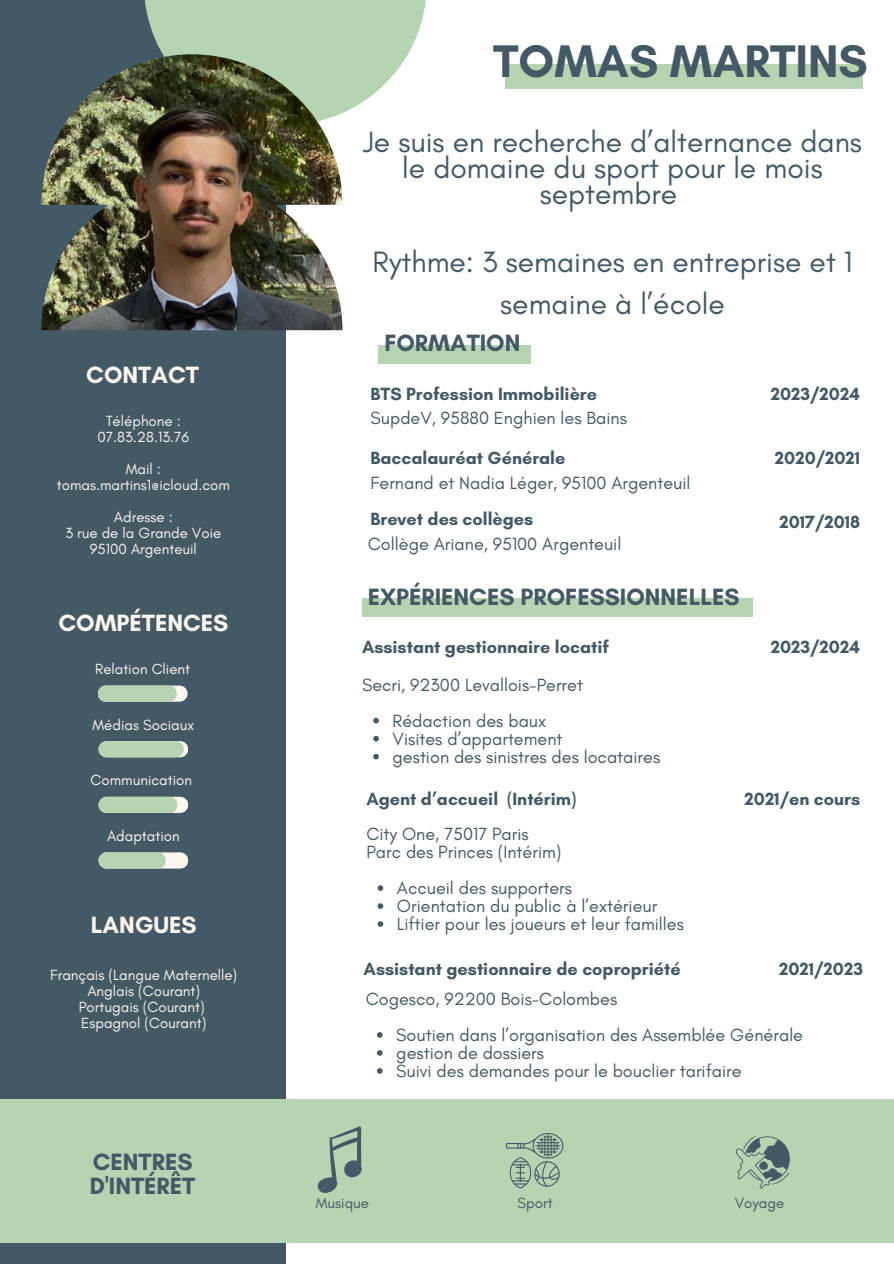
<style>
.page{position:relative;width:894px;height:1264px;background:#fff}
.page>*{position:absolute;margin:0;border:0;box-sizing:border-box;transform-origin:0 0}
.t1{font:700 46.5px "Glacial Indifference";color:#435966}
.t2{font:30px/25.8px "Glacial Indifference";color:#435966;text-align:center}
.t3{font:700 24px/24.8px "Glacial Indifference";color:#435966}
.t4{font:700 24px "Glacial Indifference";color:#fdf7f0}
.t5{font:18px/18px "Glacial Indifference";color:#435966}
.t6{font:700 18px "Glacial Indifference";color:#435966}
.t7{font:15px/15.8px "Glacial Indifference";color:#fdf7f0;text-align:center}
.t8{font:15px "Glacial Indifference";color:#435966}
</style>
<div class="page">
<div style="left:0;top:0;width:285px;height:1263px;background:#435966"></div>
<svg style="left:144px;top:0;width:282px;height:113px"></svg>
<img style="left:41px;top:54px;width:301px;height:276px">
<div style="left:0;top:1099px;width:893px;height:144px;background:#b5d4b1"></div>
<div style="left:98px;top:685px;width:89px;height:16px;background:#fdf7f0;border-radius:8px"></div>
<div style="left:98px;top:685px;width:79px;height:16px;background:#b5d4b1;border-radius:8px"></div>
<div style="left:98px;top:741px;width:90px;height:16px;background:#fdf7f0;border-radius:8px"></div>
<div style="left:98px;top:741px;width:86px;height:16px;background:#b5d4b1;border-radius:8px"></div>
<div style="left:98px;top:796px;width:90px;height:17px;background:#fdf7f0;border-radius:8px"></div>
<div style="left:98px;top:796px;width:79px;height:17px;background:#b5d4b1;border-radius:8px"></div>
<div style="left:98px;top:852px;width:90px;height:16px;background:#fdf7f0;border-radius:8px"></div>
<div style="left:98px;top:852px;width:68px;height:16px;background:#b5d4b1;border-radius:8px"></div>
<div style="left:378px;top:345px;width:152px;height:19px;background:#b5d4b1"></div>
<div style="left:362px;top:598px;width:390px;height:18px;background:#b5d4b1"></div>
<svg style="left:377px;top:1032px;width:5px;height:5px"></svg>
<svg style="left:377px;top:1050px;width:5px;height:5px"></svg>
<svg style="left:377px;top:1068px;width:5px;height:5px"></svg>
<svg style="left:377px;top:885px;width:6px;height:5px"></svg>
<svg style="left:377px;top:903px;width:6px;height:5px"></svg>
<svg style="left:377px;top:921px;width:6px;height:5px"></svg>
<svg style="left:373px;top:717px;width:6px;height:6px"></svg>
<svg style="left:373px;top:735px;width:6px;height:6px"></svg>
<svg style="left:373px;top:753px;width:6px;height:6px"></svg>
<svg style="left:736px;top:1136px;width:53px;height:52px"></svg>
<svg style="left:506px;top:1133px;width:57px;height:55px"></svg>
<svg style="left:317px;top:1126px;width:45px;height:67px"></svg>
<div style="left:505px;top:64px;width:357px;height:25px;background:#b5d4b1"></div>
<p class="t4" style="left:86px;top:360px;width:114px">CONTACT</p>
<h3 class="t7" style="left:106px;top:413px;width:76px">Téléphone :</h3>
<h4 class="t7" style="left:97px;top:429px;width:93px">07.83.28.13.76</h4>
<h4 class="t7" style="left:126px;top:461px;width:37px">Mail :</h4>
<h5 class="t7" style="left:57px;top:477px;width:174px">tomas.martins1@icloud.com</h5>
<p class="t7" style="left:114px;top:509px;width:60px">Adresse :</p>
<p class="t7" style="left:65px;top:524px;width:157px">3 rue de la Grande Voie<br>95100 Argenteuil</p>
<h4 class="t4" style="left:58px;top:608px;width:171px">COMPÉTENCES</h4>
<h4 class="t7" style="left:95px;top:661px;width:96px">Relation Client</h4>
<h5 class="t7" style="left:92px;top:716px;width:103px">Médias Sociaux</h5>
<p class="t7" style="left:91px;top:772px;width:103px">Communication</p>
<p class="t7" style="left:107px;top:827px;width:74px">Adaptation</p>
<p class="t4" style="left:91px;top:910px;width:107px">LANGUES</p>
<p class="t7" style="left:50px;top:967px;width:188px">Français (Langue Maternelle)</p>
<h4 class="t7" style="left:87px;top:983px;width:114px">Anglais (Courant)</h4>
<h4 class="t7" style="left:79px;top:998px;width:127px">Portugais (Courant)</h4>
<h5 class="t7" style="left:81px;top:1014px;width:127px">Espagnol (Courant)</h5>
<p class="t3" style="left:90px;top:1148px;width:107px">CENTRES<br>D'INTÉRÊT</p>
<h4 class="t1" style="left:493px;top:33px;width:376px">TOMAS MARTINS</h4>
<h5 class="t2" style="left:363px;top:129px;width:500px">Je suis en recherche d’alternance dans le domaine du sport pour le mois septembre</h5>
<p class="t2" style="left:372px;top:240px;width:481px;line-height:41.7px">Rythme: 3 semaines en entreprise et 1 semaine à l’école</p>
<p class="t3" style="left:384px;top:330px;width:138px">FORMATION</p>
<p class="t6" style="left:370px;top:382px;width:228px">BTS Profession Immobilière</p>
<p class="t5" style="left:370px;top:409px;width:258px">SupdeV, 95880 Enghien les Bains</p>
<p class="t6" style="left:370px;top:447px;width:196px">Baccalauréat Générale</p>
<p class="t5" style="left:370px;top:473px;width:321px">Fernand et Nadia Léger, 95100 Argenteuil</p>
<h4 class="t6" style="left:370px;top:508px;width:164px">Brevet des collèges</h4>
<h5 class="t5" style="left:368px;top:535px;width:255px">Collège Ariane, 95100 Argenteuil</h5>
<p class="t3" style="left:368px;top:584px;width:373px">EXPÉRIENCES PROFESSIONNELLES</p>
<h2 class="t6" style="left:362px;top:635px;width:248px">Assistant gestionnaire locatif</h2>
<h3 class="t5" style="left:362px;top:675px;width:222px">Secri, 92300 Levallois-Perret</h3>
<h4 class="t5" style="left:392px;top:711px;width:155px">Rédaction des baux</h4>
<h4 class="t5" style="left:392px;top:729px;width:171px">Visites d’appartement</h4>
<h5 class="t5" style="left:392px;top:747px;width:269px">gestion des sinistres des locataires</h5>
<p class="t6" style="left:770px;top:382px;width:91px">2023/2024</p>
<h1 class="t6" style="left:774px;top:447px;width:87px">2020/2021</h1>
<h4 class="t6" style="left:779px;top:511px;width:82px">2017/2018</h4>
<h4 class="t6" style="left:770px;top:635px;width:91px">2023/2024</h4>
<p class="t6" style="left:366px;top:787px;width:211px">Agent d’accueil (Intérim)</p>
<p class="t5" style="left:366px;top:825px;width:196px">City One, 75017 Paris<br>Parc des Princes (Intérim)</p>
<p class="t5" style="left:397px;top:879px;width:176px">Accueil des supporters</p>
<p class="t5" style="left:397px;top:897px;width:262px">Orientation du public à l’extérieur</p>
<h3 class="t5" style="left:397px;top:915px;width:288px">Liftier pour les joueurs et leur familles</h3>
<p class="t6" style="left:744px;top:787px;width:117px">2021/en cours</p>
<p class="t6" style="left:363px;top:957px;width:318px">Assistant gestionnaire de copropriété</p>
<p class="t5" style="left:365px;top:989px;width:253px">Cogesco, 92200 Bois-Colombes</p>
<p class="t5" style="left:396px;top:1025px;width:408px">Soutien dans l’organisation des Assemblée Générale</p>
<p class="t5" style="left:396px;top:1043px;width:149px">gestion de dossiers</p>
<h3 class="t5" style="left:396px;top:1061px;width:347px">Suivi des demandes pour le bouclier tarifaire</h3>
<h2 class="t6" style="left:779px;top:957px;width:85px">2021/2023</h2>
<p class="t8" style="left:316px;top:1193px;width:55px">Musique</p>
<h3 class="t8" style="left:517px;top:1193px;width:36px">Sport</h3>
<p class="t8" style="left:734px;top:1193px;width:51px">Voyage</p>
</div>
